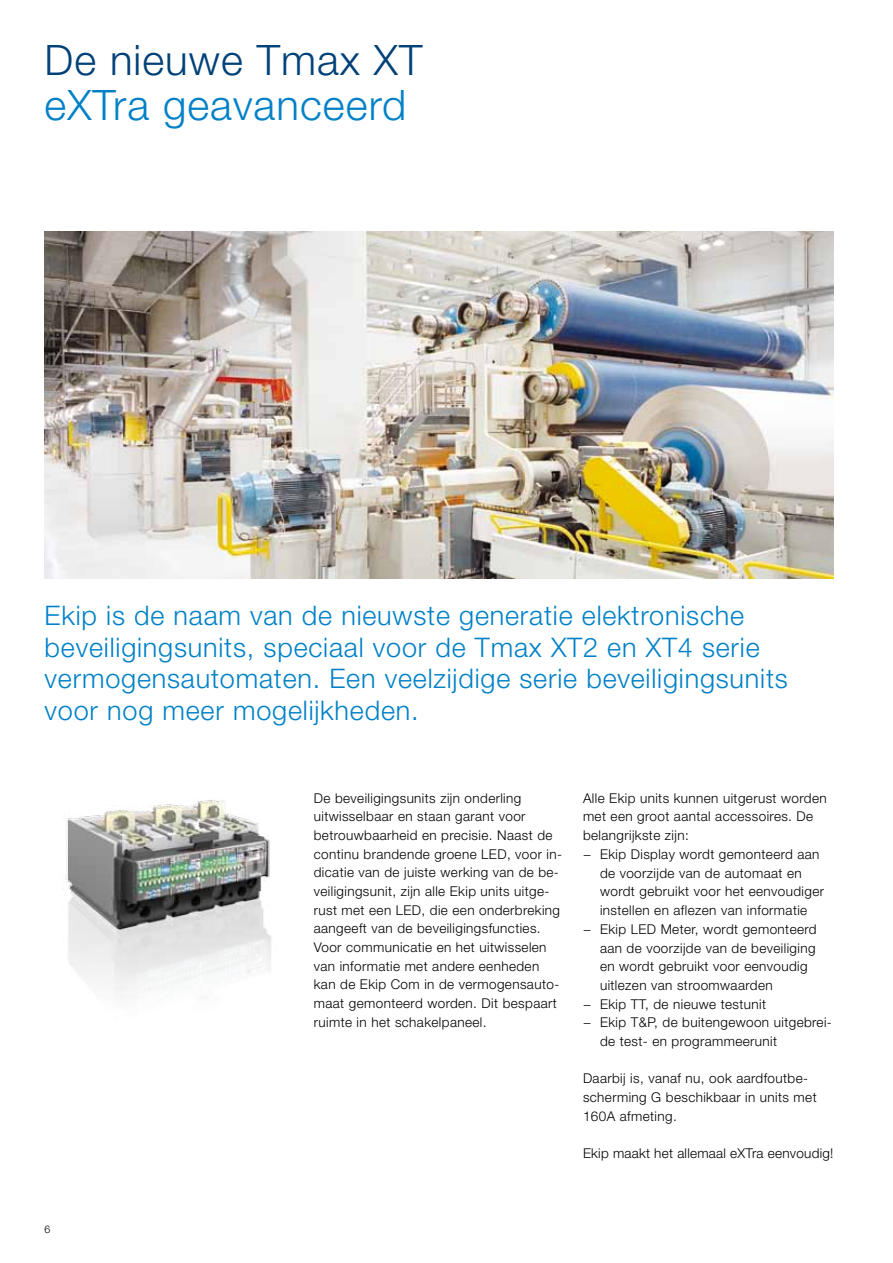
<style>
.page{position:relative;width:893px;height:1263px;background:#fff}
.page>*{position:absolute;margin:0;border:0;box-sizing:border-box;transform-origin:0 0}
.t1{font:300 42px "Helvetica Neue LT Std";letter-spacing:.025em;color:#0081c7}
.t2{font:300 42px "Helvetica Neue LT Std";letter-spacing:.025em;color:#004178}
.t3{font:300 27px/31.5px "Helvetica Neue LT Std";letter-spacing:.03em;color:#0081c7}
.t4{font:300 13.5px/18.6px "Helvetica Neue LT Std";letter-spacing:.03em;color:#000}
.t5{font:300 10.5px "Helvetica Neue LT Std";color:#000}
</style>
<div class="page">
<img style="left:45px;top:232px;width:788px;height:346px">
<img style="left:63px;top:800px;width:208px;height:192px">
<h1 class="t2" style="left:45px;top:34px;width:379px">De nieuwe Tmax XT</h1>
<h1 class="t1" style="left:45px;top:79px;width:363px">eXTra geavanceerd</h1>
<h2 class="t3" style="left:45px;top:599px;width:745px">Ekip is de naam van de nieuwste generatie elektronische beveiligingsunits, speciaal voor de Tmax XT2 en XT4 serie vermogensautomaten. Een veelzijdige serie beveiligingsunits voor nog meer mogelijkheden.</h2>
<p class="t5" style="left:45px;top:1223px;width:7px">6</p>
<p class="t4" style="left:314px;top:788px;width:250px">De beveiligingsunits zijn onderling uitwisselbaar en staan garant voor betrouwbaarheid en precisie. Naast de continu brandende groene LED, voor in&shy;dicatie van de juiste werking van de be&shy;veiligingsunit, zijn alle Ekip units uitge&shy;rust met een LED, die een onderbreking aangeeft van de beveiligingsfuncties.<br>Voor communicatie en het uitwisselen van informatie met andere eenheden kan de Ekip Com in de vermogensauto&shy;maat gemonteerd worden. Dit bespaart ruimte in het schakelpaneel.</p>
<p class="t4" style="left:583px;top:788px;width:245px">Alle Ekip units kunnen uitgerust worden</p>
<p class="t4" style="left:583px;top:807px;width:232px">met een groot aantal accessoires. De</p>
<p class="t4" style="left:583px;top:826px;width:107px">belangrijkste zijn:</p>
<p class="t4" style="left:583px;top:844px;width:238px">− Ekip Display wordt gemonteerd aan</p>
<p class="t4" style="left:600px;top:863px;width:203px">de voorzijde van de automaat en</p>
<p class="t4" style="left:600px;top:882px;width:226px">wordt gebruikt voor het eenvoudiger</p>
<p class="t4" style="left:600px;top:901px;width:209px">instellen en aflezen van informatie</p>
<p class="t4" style="left:583px;top:919px;width:235px">− Ekip LED Meter, wordt gemonteerd</p>
<p class="t4" style="left:600px;top:938px;width:217px">aan de voorzijde van de beveiliging</p>
<p class="t4" style="left:600px;top:957px;width:209px">en wordt gebruikt voor eenvoudig</p>
<p class="t4" style="left:600px;top:975px;width:174px">uitlezen van stroomwaarden</p>
<p class="t4" style="left:583px;top:994px;width:185px">− Ekip TT, de nieuwe testunit</p>
<p class="t4" style="left:583px;top:1013px;width:250px">− Ekip T&amp;P, de buitengewoon uitgebrei-</p>
<p class="t4" style="left:600px;top:1032px;width:179px">de test- en programmeerunit</p>
<p class="t4" style="left:583px;top:1069px;width:235px">Daarbij is, vanaf nu, ook aardfoutbe&shy;scherming G beschikbaar in units met<br>160A afmeting.</p>
<p class="t4" style="left:583px;top:1144px;width:252px">Ekip maakt het allemaal eXTra eenvoudig!</p>
</div>
